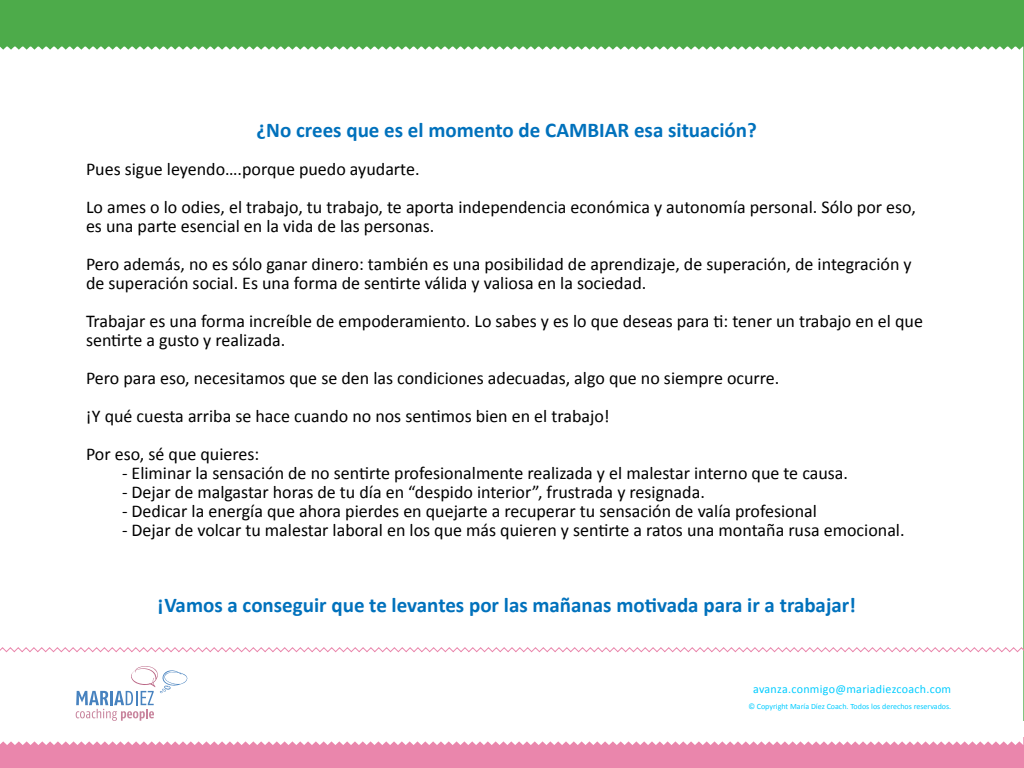
<style>
.page{position:relative;width:1024px;height:768px;background:#fff}
.page>*{position:absolute;margin:0;border:0;box-sizing:border-box;transform-origin:0 0}
.t1{font:700 21px "Calibri";color:#0071bc}
.t2{font:18px/38px "Calibri";color:#000}
.t3{font:12px "Calibri";letter-spacing:.025em;color:#0cf}
.t4{font:8px "Calibri";color:#0cf}
</style>
<div class="page">
<div style="left:0;top:737px;width:1023px;height:30px;background:#ea86ac"></div>
<div style="left:0;top:1px;width:1023px;height:720px;background:#4dab4a"></div>
<div style="left:0;top:47px;width:1023px;height:698px;background:#fff"></div>
<svg style="left:0;top:646px;width:1024px;height:8px;background:#fbe9ef"></svg>
<svg style="left:76px;top:666px;width:113px;height:55px;background:#e9ebf2"></svg>
<p class="t1" style="left:257px;top:117px;width:502px">¿No crees que es el momento de CAMBIAR esa situación?</p>
<p class="t2" style="left:86px;top:149px;width:831px">Pues sigue leyendo….porque puedo ayudarte.<br>Lo ames o lo odies, el trabajo, tu trabajo, te aporta independencia económica y autonomía personal. Sólo por eso,</p>
<p class="t2" style="left:86px;top:206px;width:827px">es una parte esencial en la vida de las personas.<br>Pero además, no es sólo ganar dinero: también es una posibilidad de aprendizaje, de superación, de integración y</p>
<p class="t2" style="left:86px;top:263px;width:838px">de superación social. Es una forma de sentirte válida y valiosa en la sociedad.<br>Trabajar es una forma increíble de empoderamiento. Lo sabes y es lo que deseas para ti: tener un trabajo en el que</p>
<p class="t2" style="left:86px;top:320px;width:695px">sentirte a gusto y realizada.<br>Pero para eso, necesitamos que se den las condiciones adecuadas, algo que no siempre ocurre. ¡Y qué cuesta arriba se hace cuando no nos sentimos bien en el trabajo!<br>Por eso, sé que quieres:</p>
<p class="t2" style="left:122px;top:453px;width:728px">- Eliminar la sensación de no sentirte profesionalmente realizada y el malestar interno que te causa.</p>
<p class="t2" style="left:122px;top:472px;width:584px">- Dejar de malgastar horas de tu día en “despido interior”, frustrada y resignada.</p>
<p class="t2" style="left:122px;top:491px;width:696px">- Dedicar la energía que ahora pierdes en quejarte a recuperar tu sensación de valía profesional</p>
<p class="t2" style="left:122px;top:511px;width:784px">- Dejar de volcar tu malestar laboral en los que más quieren y sentirte a ratos una montaña rusa emocional.</p>
<p class="t1" style="left:158px;top:592px;width:700px">¡Vamos a conseguir que te levantes por las mañanas motivada para ir a trabajar!</p>
<p class="t3" style="left:753px;top:681px;width:200px">avanza.conmigo@mariadiezcoach.com</p>
<p class="t4" style="left:748px;top:701px;width:204px">© Copyright María Díez Coach. Todos los derechos reservados.</p>
</div>
